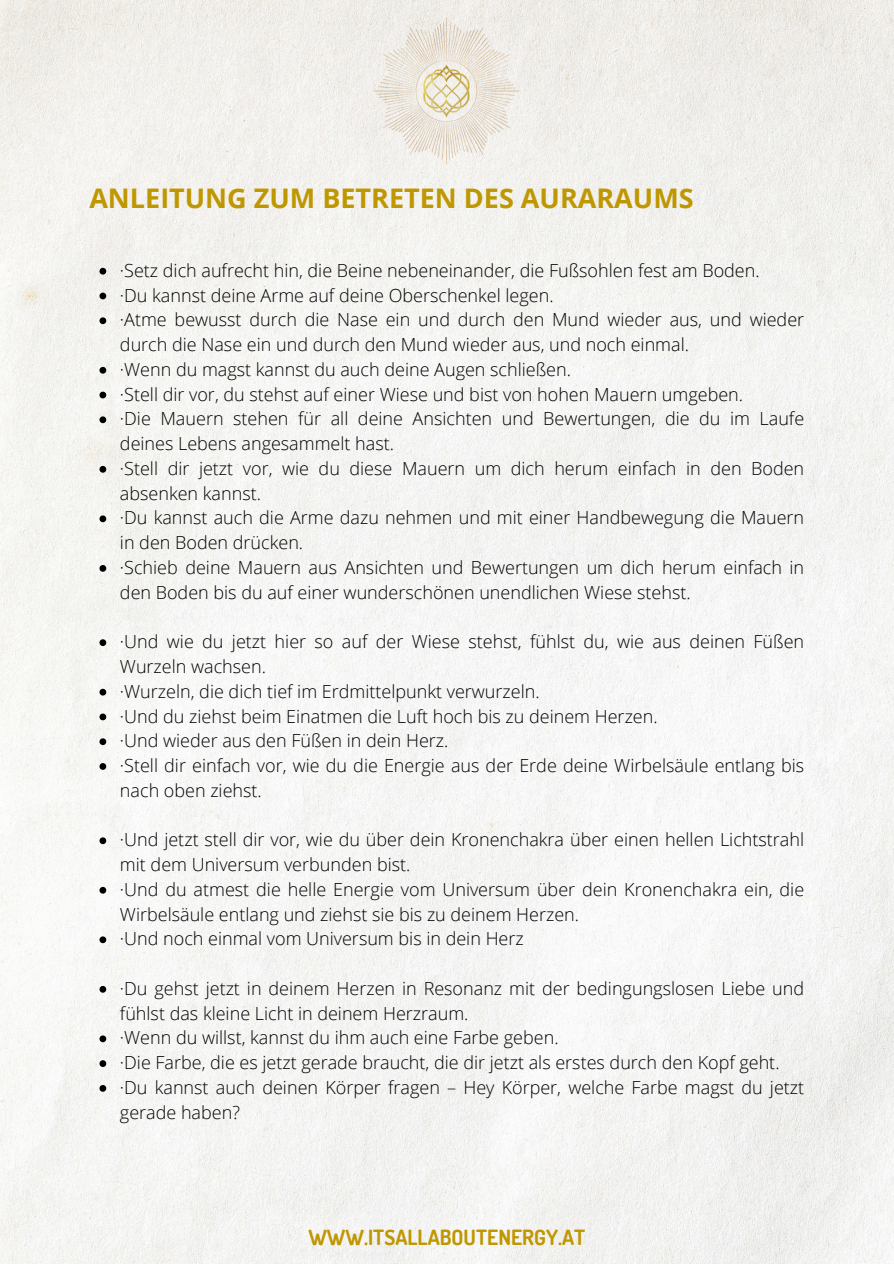
<style>
.page{position:relative;width:894px;height:1264px;background:#fff}
.page>*{position:absolute;margin:0;border:0;box-sizing:border-box;transform-origin:0 0}
.t1{font:700 27px "Open Sans";color:#bf9700}
.t2{font:700 21px "Dosis";color:#bf9700}
.t3{font:300 18px/24.8px "Open Sans";color:#000}
</style>
<div class="page">
<img style="left:0;top:0;width:893px;height:1263px">
<img style="left:355px;top:0;width:182px;height:182px">
<svg style="left:99px;top:268px;width:7px;height:6px"></svg>
<svg style="left:99px;top:292px;width:7px;height:7px"></svg>
<svg style="left:99px;top:317px;width:7px;height:7px"></svg>
<svg style="left:99px;top:367px;width:7px;height:6px"></svg>
<svg style="left:99px;top:391px;width:7px;height:7px"></svg>
<svg style="left:99px;top:416px;width:7px;height:7px"></svg>
<svg style="left:99px;top:466px;width:7px;height:6px"></svg>
<svg style="left:99px;top:515px;width:7px;height:7px"></svg>
<svg style="left:99px;top:565px;width:7px;height:6px"></svg>
<svg style="left:99px;top:639px;width:7px;height:7px"></svg>
<svg style="left:99px;top:688px;width:7px;height:7px"></svg>
<svg style="left:99px;top:713px;width:7px;height:7px"></svg>
<svg style="left:99px;top:738px;width:7px;height:7px"></svg>
<svg style="left:99px;top:763px;width:7px;height:6px"></svg>
<svg style="left:99px;top:837px;width:7px;height:7px"></svg>
<svg style="left:99px;top:886px;width:7px;height:7px"></svg>
<svg style="left:99px;top:936px;width:7px;height:7px"></svg>
<svg style="left:99px;top:985px;width:7px;height:7px"></svg>
<svg style="left:99px;top:1035px;width:7px;height:7px"></svg>
<svg style="left:99px;top:1060px;width:7px;height:6px"></svg>
<svg style="left:99px;top:1084px;width:7px;height:7px"></svg>
<h1 class="t1" style="left:89px;top:179px;width:605px">ANLEITUNG ZUM BETRETEN DES AURARAUMS</h1>
<p class="t3" style="left:120px;top:257px;width:641px">·Setz dich aufrecht hin, die Beine nebeneinander, die Fußsohlen fest am Boden.</p>
<p class="t3" style="left:120px;top:282px;width:435px">·Du kannst deine Arme auf deine Oberschenkel legen.</p>
<p class="t3" style="left:120px;top:307px;width:685px">·Atme bewusst durch die Nase ein und durch den Mund wieder aus, und wieder durch die Nase ein und durch den Mund wieder aus, und noch einmal.</p>
<p class="t3" style="left:120px;top:356px;width:452px">·Wenn du magst kannst du auch deine Augen schließen.</p>
<p class="t3" style="left:120px;top:381px;width:624px">·Stell dir vor, du stehst auf einer Wiese und bist von hohen Mauern umgeben.</p>
<p class="t3" style="left:120px;top:406px;width:685px">·Die Mauern stehen für all deine Ansichten und Bewertungen, die du im Laufe deines Lebens angesammelt hast.</p>
<p class="t3" style="left:120px;top:455px;width:685px">·Stell dir jetzt vor, wie du diese Mauern um dich herum einfach in den Boden absenken kannst.</p>
<p class="t3" style="left:120px;top:505px;width:685px">·Du kannst auch die Arme dazu nehmen und mit einer Handbewegung die Mauern in den Boden drücken.</p>
<p class="t3" style="left:120px;top:554px;width:685px">·Schieb deine Mauern aus Ansichten und Bewertungen um dich herum einfach in den Boden bis du auf einer wunderschönen unendlichen Wiese stehst.</p>
<p class="t3" style="left:120px;top:629px;width:685px">·Und wie du jetzt hier so auf der Wiese stehst, fühlst du, wie aus deinen Füßen<br>Wurzeln wachsen.</p>
<p class="t3" style="left:120px;top:678px;width:421px">·Wurzeln, die dich tief im Erdmittelpunkt verwurzeln.</p>
<p class="t3" style="left:120px;top:703px;width:539px">·Und du ziehst beim Einatmen die Luft hoch bis zu deinem Herzen.</p>
<p class="t3" style="left:120px;top:728px;width:330px">·Und wieder aus den Füßen in dein Herz.</p>
<p class="t3" style="left:120px;top:752px;width:685px">·Stell dir einfach vor, wie du die Energie aus der Erde deine Wirbelsäule entlang bis nach oben ziehst.</p>
<p class="t3" style="left:120px;top:827px;width:685px">·Und jetzt stell dir vor, wie du über dein Kronenchakra über einen hellen Lichtstrahl mit dem Universum verbunden bist.</p>
<p class="t3" style="left:120px;top:876px;width:685px">·Und du atmest die helle Energie vom Universum über dein Kronenchakra ein, die<br>Wirbelsäule entlang und ziehst sie bis zu deinem Herzen.</p>
<p class="t3" style="left:120px;top:926px;width:405px">·Und noch einmal vom Universum bis in dein Herz</p>
<p class="t3" style="left:120px;top:975px;width:685px">·Du gehst jetzt in deinem Herzen in Resonanz mit der bedingungslosen Liebe und fühlst das kleine Licht in deinem Herzraum.</p>
<p class="t3" style="left:120px;top:1025px;width:440px">·Wenn du willst, kannst du ihm auch eine Farbe geben.</p>
<p class="t3" style="left:120px;top:1049px;width:661px">·Die Farbe, die es jetzt gerade braucht, die dir jetzt als erstes durch den Kopf geht.</p>
<p class="t3" style="left:120px;top:1074px;width:685px">·Du kannst auch deinen Körper fragen – Hey Körper, welche Farbe magst du jetzt gerade haben?</p>
<h2 class="t2" style="left:308px;top:1223px;width:278px">WWW.ITSALLABOUTENERGY.AT</h2>
</div>
